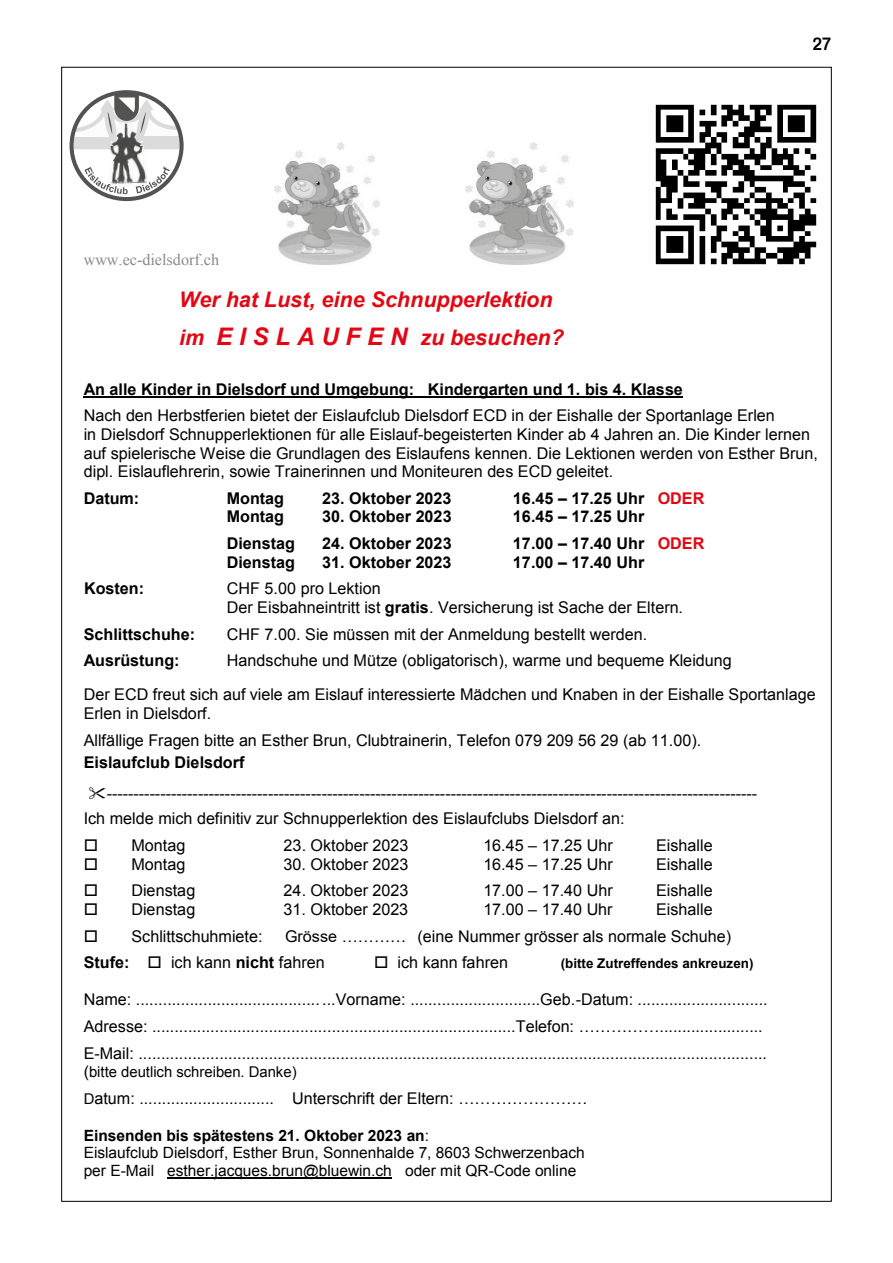
<style>
.page{position:relative;width:893px;height:1263px;background:#fff}
.page>*{position:absolute;margin:0;border:0;box-sizing:border-box;transform-origin:0 0}
.t1{font:italic 700 21.45px/37.5px "Arial";color:#e30613}
.t2{font:600 18px "Amfibia";color:#000}
.t3{font:16.2px/18.6px "Arial";color:#000}
.t4{font:700 16.2px "Arial";color:#000}
.t5{font:16.2px "Times New Roman";color:#8a8a89}
.t6{font:15.45px/17.9px "Arial";letter-spacing:-.005em;color:#000}
.t7{font:14.85px "Arial";color:#000}
.t8{font:700 13.35px "Arial";color:#000}
.s1{font-size:24.3px}
.s2{color:#e30613}
.s3{font-weight:700}
.s4{font-size:16.2px}
.s5{font-size:14.85px}
</style>
<div class="page">
<img style="left:274px;top:143px;width:105px;height:122px">
<img style="left:465px;top:143px;width:109px;height:122px">
<img style="left:656px;top:104px;width:160px;height:161px">
<hr style="left:84px;top:397px;width:599px;height:1px;background:#000">
<hr style="left:167px;top:1178px;width:225px;height:1px;background:#000">
<img style="left:108px;top:148px;width:39px;height:39px">
<svg style="left:85px;top:167px;width:43px;height:27px"></svg>
<svg style="left:136px;top:166px;width:34px;height:27px"></svg>
<svg style="left:69px;top:91px;width:110px;height:57px"></svg>
<hr style="left:72px;top:145px;width:39px;height:4px;background:#dcdbdb">
<hr style="left:144px;top:145px;width:38px;height:4px;background:#dcdbdb">
<div style="left:70px;top:90px;width:114px;height:111px;border:4px solid #535352;border-radius:50%"></div>
<p class="t2" style="left:812px;top:33px;width:20px">27</p>
<p class="t5" style="left:84px;top:248px;width:137px">www.ec-dielsdorf.ch</p>
<h1 class="t1" style="left:179px;top:282px;width:386px">Wer hat Lust, eine Schnupperlektion im <span class="s1">E I S L A U F E N</span> zu besuchen?</h1>
<p class="t4" style="left:84px;top:378px;width:601px">An alle Kinder in Dielsdorf und Umgebung: Kindergarten und 1. bis 4. Klasse</p>
<p class="t3" style="left:84px;top:407px;width:736px">Nach den Herbstferien bietet der Eislaufclub Dielsdorf ECD in der Eishalle der Sportanlage Erlen<br>in Dielsdorf Schnupperlektionen für alle Eislauf-begeisterten Kinder ab 4 Jahren an. Die Kinder lernen auf spielerische Weise die Grundlagen des Eislaufens kennen. Die Lektionen werden von Esther Brun, dipl. Eislauflehrerin, sowie Trainerinnen und Moniteuren des ECD geleitet.</p>
<p class="t4" style="left:84px;top:487px;width:57px">Datum:</p>
<p class="t4" style="left:227px;top:487px;width:59px">Montag</p>
<p class="t4" style="left:322px;top:487px;width:131px">23. Oktober 2023</p>
<p class="t4" style="left:513px;top:487px;width:193px">16.45 – 17.25 Uhr <span class="s2">ODER</span></p>
<p class="t4" style="left:227px;top:506px;width:59px">Montag</p>
<p class="t4" style="left:322px;top:506px;width:131px">30. Oktober 2023</p>
<p class="t4" style="left:513px;top:506px;width:133px">16.45 – 17.25 Uhr</p>
<p class="t4" style="left:227px;top:533px;width:70px">Dienstag</p>
<p class="t4" style="left:322px;top:533px;width:131px">24. Oktober 2023</p>
<p class="t4" style="left:513px;top:533px;width:193px">17.00 – 17.40 Uhr <span class="s2">ODER</span></p>
<p class="t4" style="left:227px;top:551px;width:70px">Dienstag</p>
<p class="t4" style="left:322px;top:551px;width:131px">31. Oktober 2023</p>
<p class="t4" style="left:513px;top:551px;width:133px">17.00 – 17.40 Uhr</p>
<p class="t4" style="left:84px;top:578px;width:62px">Kosten:</p>
<p class="t3" style="left:227px;top:580px;width:458px">CHF 5.00 pro Lektion<br>Der Eisbahneintritt ist <span class="s3">gratis</span>. Versicherung ist Sache der Eltern.</p>
<p class="t4" style="left:84px;top:623px;width:113px">Schlittschuhe:</p>
<p class="t3" style="left:227px;top:625px;width:422px">CHF 7.00. Sie müssen mit der Anmeldung bestellt werden.</p>
<p class="t4" style="left:84px;top:650px;width:97px">Ausrüstung:</p>
<p class="t3" style="left:84px;top:644px;width:733px;line-height:34px;text-indent:143px">Handschuhe und Mütze (obligatorisch), warme und bequeme Kleidung<br>Der ECD freut sich auf viele am Eislauf interessierte Mädchen und Knaben in der Eishalle Sportanlage</p>
<p class="t3" style="left:84px;top:700px;width:619px;line-height:26.7px">Erlen in Dielsdorf.<br>Allfällige Fragen bitte an Esther Brun, Clubtrainerin, Telefon 079 209 56 29 (ab 11.00).</p>
<p class="t4" style="left:84px;top:751px;width:162px">Eislaufclub Dielsdorf</p>
<p class="t3" style="left:84px;top:781px;width:675px;line-height:25px;text-indent:23px">-------------------------------------------------------------------------------------------------------------------------<br>Ich melde mich definitiv zur Schnupperlektion des Eislaufclubs Dielsdorf an:</p>
<p class="t3" style="left:84px;top:836px;width:103px">□ Montag</p>
<p class="t3" style="left:284px;top:836px;width:126px">23. Oktober 2023</p>
<p class="t3" style="left:483px;top:836px;width:131px">16.45 – 17.25 Uhr</p>
<p class="t3" style="left:656px;top:836px;width:58px">Eishalle</p>
<p class="t3" style="left:84px;top:855px;width:103px">□ Montag</p>
<p class="t3" style="left:284px;top:855px;width:126px">30. Oktober 2023</p>
<p class="t3" style="left:483px;top:855px;width:131px">16.45 – 17.25 Uhr</p>
<p class="t3" style="left:656px;top:855px;width:58px">Eishalle</p>
<p class="t3" style="left:84px;top:881px;width:113px">□ Dienstag</p>
<p class="t3" style="left:284px;top:881px;width:126px">24. Oktober 2023</p>
<p class="t3" style="left:483px;top:881px;width:131px">17.00 – 17.40 Uhr</p>
<p class="t3" style="left:656px;top:881px;width:58px">Eishalle</p>
<p class="t3" style="left:84px;top:900px;width:113px">□ Dienstag</p>
<p class="t3" style="left:284px;top:900px;width:126px">31. Oktober 2023</p>
<p class="t3" style="left:483px;top:900px;width:131px">17.00 – 17.40 Uhr</p>
<p class="t3" style="left:656px;top:900px;width:58px">Eishalle</p>
<p class="t3" style="left:84px;top:927px;width:180px">□ Schlittschuhmiete:</p>
<p class="t3" style="left:84px;top:922px;width:649px;line-height:26.7px;text-indent:201px">Grösse ………… (eine Nummer grösser als normale Schuhe)<br><span class="s3">Stufe:</span> □ ich kann <span class="s3">nicht</span> fahren</p>
<p class="t3" style="left:374px;top:953px;width:135px">□ ich kann fahren</p>
<p class="t8" style="left:561px;top:955px;width:194px">(bitte Zutreffendes ankreuzen)</p>
<p class="t3" style="left:84px;top:986px;width:685px;line-height:26.7px">Name: ......................................... ...Vorname: .............................Geb.-Datum: .............................<br>Adresse: .................................................................................Telefon: …………….......................<br>E-Mail: ............................................................................................................................................</p>
<p class="t7" style="left:84px;top:1062px;width:215px"><span class="s4">(</span>bitte deutlich schreiben. Danke)</p>
<p class="t3" style="left:84px;top:1089px;width:505px"><span class="s5">D</span>atum: .............................. Unterschrift der Eltern: ……………………</p>
<p class="t6" style="left:84px;top:1126px;width:503px"><span class="s3">Einsenden bis spätestens 21. Oktober 2023 an</span>:<br>Eislaufclub Dielsdorf, Esther Brun, Sonnenhalde 7, 8603 Schwerzenbach per E-Mail esther.jacques.brun@bluewin.ch oder mit QR-Code online</p>
</div>
